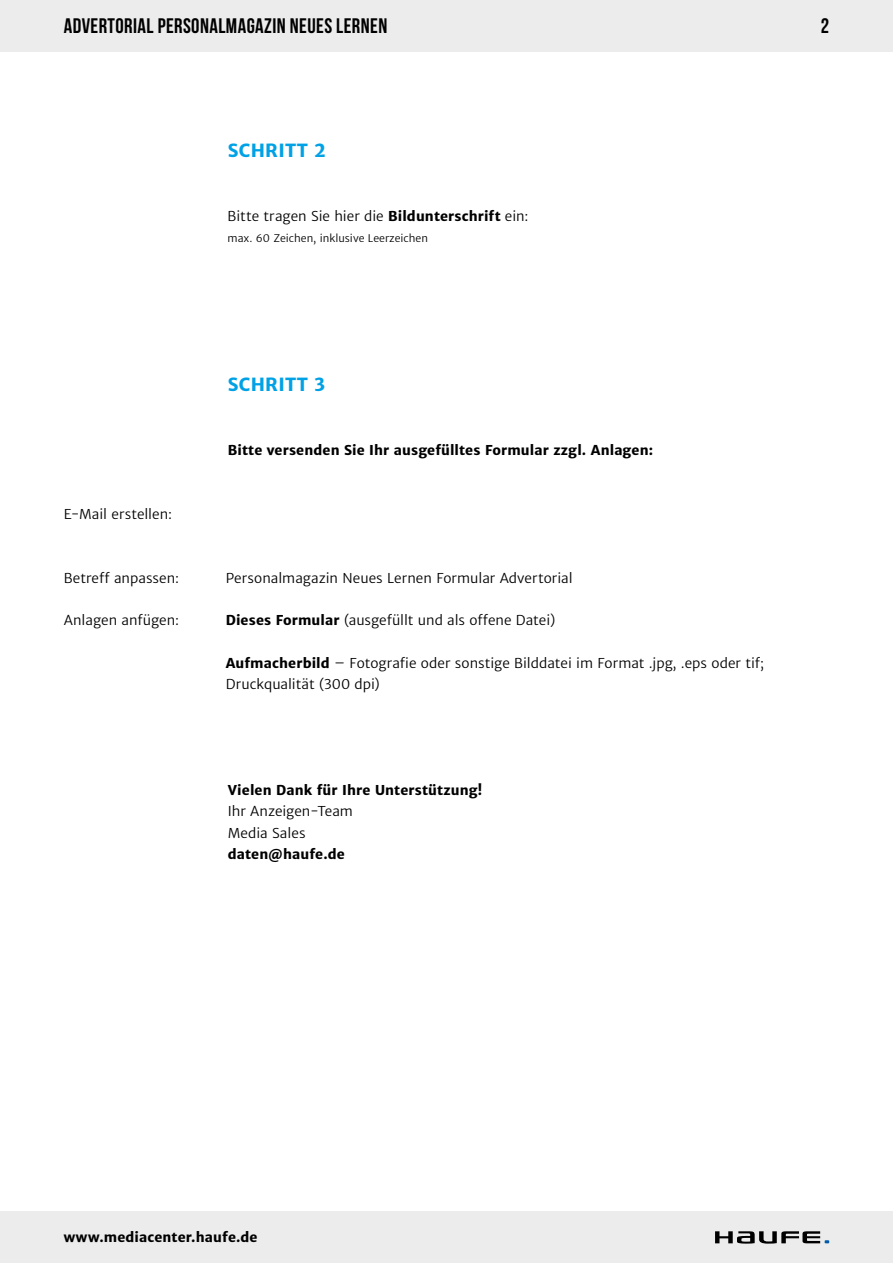
<style>
.page{position:relative;width:893px;height:1263px;background:#fff}
.page>*{position:absolute;margin:0;border:0;box-sizing:border-box;transform-origin:0 0}
.t1{font:700 21px "Bebas Neue";letter-spacing:.02em;color:#000}
.t2{font:700 18px "Haufe Merriweather Sans";letter-spacing:.02em;color:#00a1e5}
.t3{font:13.5px/21.3px "Haufe Merriweather Sans Lt";color:#000}
.t4{font:700 13.5px "Haufe Merriweather Sans";letter-spacing:.01em;color:#000}
.t5{font:10.5px "Haufe Merriweather Sans Lt";color:#000}
.s1{font-family:"Haufe Merriweather Sans";font-weight:700}
</style>
<div class="page">
<div style="left:0;top:0;width:893px;height:51px;background:#ececec"></div>
<div style="left:0;top:1212px;width:893px;height:51px;background:#ececec"></div>
<svg style="left:715px;top:1231px;width:114px;height:13px"></svg>
<h1 class="t1" style="left:64px;top:15px;width:325px">ADVERTORIAL PERSONALMAGAZIN NEUES LERNEN</h1>
<h2 class="t2" style="left:228px;top:140px;width:100px">SCHRITT 2</h2>
<p class="t3" style="left:227px;top:206px;width:303px">Bitte tragen Sie hier die <span class="s1">Bildunterschrift</span> ein:</p>
<p class="t5" style="left:227px;top:232px;width:202px">max. 60 Zeichen, inklusive Leerzeichen</p>
<h2 class="t2" style="left:228px;top:374px;width:99px">SCHRITT 3</h2>
<p class="t3" style="left:64px;top:503px;width:110px">E-Mail erstellen:</p>
<p class="t4" style="left:228px;top:442px;width:427px">Bitte versenden Sie Ihr ausgefülltes Formular zzgl. Anlagen:</p>
<p class="t3" style="left:64px;top:567px;width:117px">Betreff anpassen:</p>
<p class="t3" style="left:226px;top:567px;width:348px">Personalmagazin Neues Lernen Formular Advertorial</p>
<p class="t3" style="left:64px;top:610px;width:117px">Anlagen anfügen:</p>
<p class="t3" style="left:226px;top:610px;width:331px"><span class="s1">Dieses Formular</span> (ausgefüllt und als offene Datei)</p>
<p class="t3" style="left:226px;top:652px;width:540px"><span class="s1">Aufmacherbild</span> – Fotografie oder sonstige Bilddatei im Format .jpg, .eps oder tif;<br>Druckqualität (300 dpi)</p>
<p class="t4" style="left:228px;top:782px;width:256px">Vielen Dank für Ihre Unterstützung!</p>
<p class="t3" style="left:228px;top:801px;width:127px">Ihr Anzeigen-Team<br>Media Sales</p>
<p class="t4" style="left:228px;top:846px;width:119px">daten@haufe.de</p>
<h1 class="t1" style="left:821px;top:15px;width:10px">2</h1>
<p class="t4" style="left:64px;top:1228px;width:195px">www.mediacenter.haufe.de</p>
</div>
